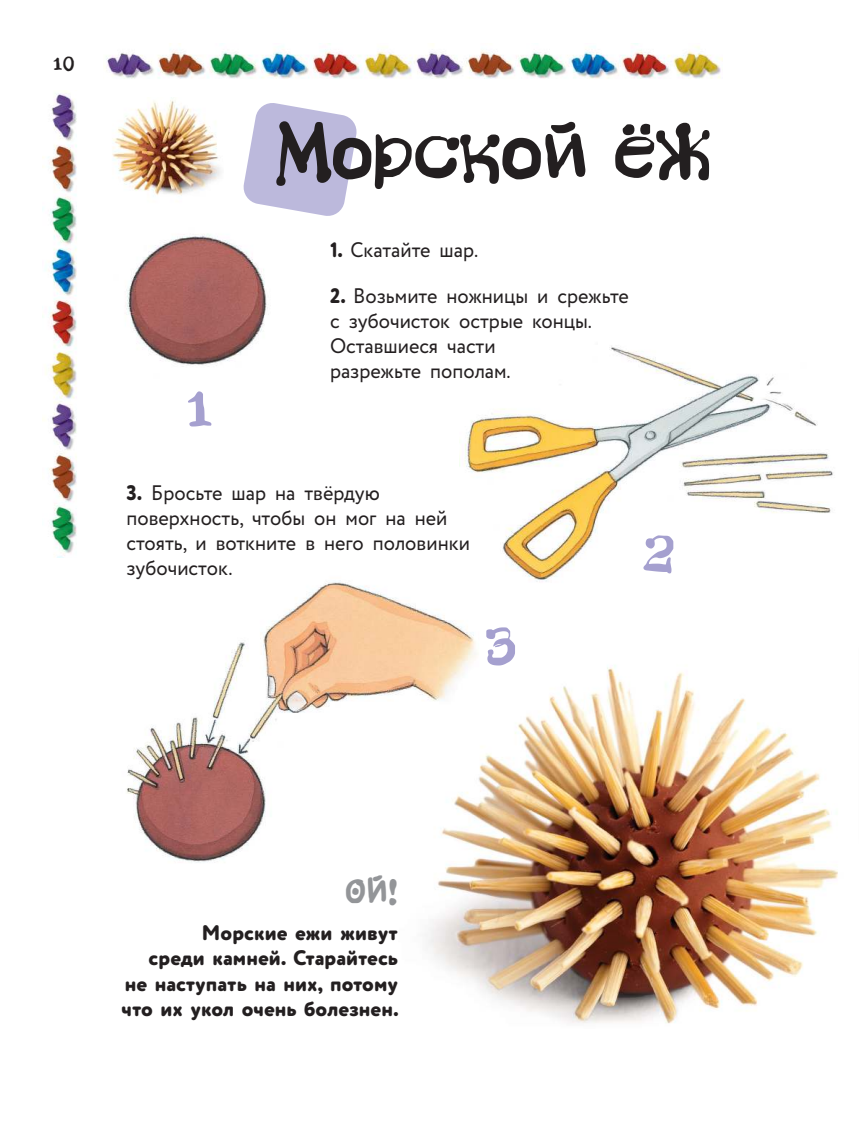
<style>
.page{position:relative;width:859px;height:1127px;background:#fff}
.page>*{position:absolute;margin:0;border:0;box-sizing:border-box;transform-origin:0 0}
.t1{font:81px "Bistro C";letter-spacing:-.015em;color:#231f20}
.t2{font:60px "Bistro C";color:#a5a0cf}
.t3{font:36px "Bistro C";color:#939598}
.t4{font:21px/24.8px "Circe";color:#231f20;scale:.95 1}
.t5{font:800 21px/25.5px "Circe Rounded Alt";color:#231f20;text-align:right}
.t6{font:21px "Bistro C";color:#231f20}
.s1{font-family:"Circe Rounded Alt";font-weight:800}
</style>
<div class="page">
<img style="left:425px;top:665px;width:413px;height:359px">
<img style="left:127px;top:234px;width:140px;height:131px">
<img style="left:464px;top:346px;width:369px;height:236px">
<svg style="left:425px;top:868px;width:54px;height:15px"></svg>
<img style="left:127px;top:576px;width:352px;height:292px">
<img style="left:42px;top:91px;width:35px;height:466px">
<img style="left:104px;top:44px;width:618px;height:35px">
<img style="left:112px;top:100px;width:109px;height:95px">
<svg style="left:243px;top:103px;width:114px;height:113px"></svg>
<p class="t6" style="left:53px;top:54px;width:23px">10</p>
<h1 class="t1" style="left:271px;top:118px;width:442px">Морской ёж</h1>
<h2 class="t2" style="left:185px;top:382px;width:29px">1</h2>
<p class="t4" style="left:330px;top:240px;width:158px"><span class="s1">1.</span> Скатайте шар.</p>
<p class="t4" style="left:330px;top:286px;width:316px"><span class="s1">2.</span> Возьмите ножницы и срежьте с зубочисток острые концы.<br>Оставшиеся части<br>разрежьте пополам.</p>
<p class="t4" style="left:126px;top:482px;width:363px"><span class="s1">3.</span> Бросьте шар на твёрдую поверхность, чтобы он мог на ней стоять, и воткните в него половинки зубочисток.</p>
<h2 class="t2" style="left:482px;top:616px;width:39px">3</h2>
<h2 class="t2" style="left:639px;top:522px;width:39px">2</h2>
<h3 class="t3" style="left:345px;top:875px;width:54px">ОЙ!</h3>
<p class="t5" style="left:121px;top:922px;width:279px">Морские ежи живут<br>среди камней. Старайтесь<br>не наступать на них, потому что их укол очень болезнен.</p>
</div>
